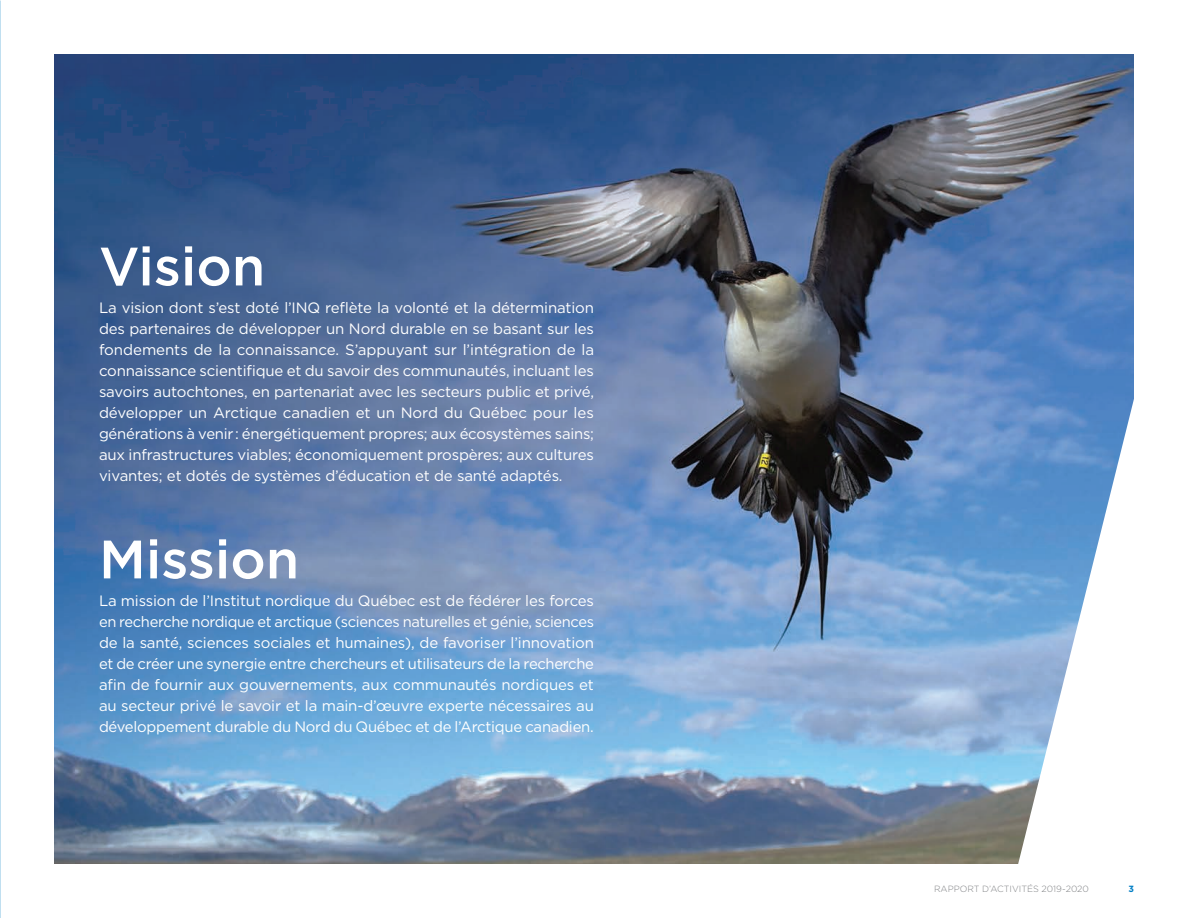
<style>
.page{position:relative;width:1188px;height:918px;background:#fff}
.page>*{position:absolute;margin:0;border:0;box-sizing:border-box;transform-origin:0 0}
.t1{font:500 54px "Gotham";color:#fff}
.Vision_blanc_copie{font:15px/21px "Gotham";letter-spacing:-.015em;color:#fff;text-align:justify}
.t2{font:300 9px "Gotham";color:#808285}
.t3{font:700 9px "Gotham";color:#007ec5}
</style>
<div class="page">
<img style="left:54px;top:54px;width:1080px;height:810px">
<p class="t1" style="left:99px;top:231px;width:168px">Vision</p>
<p class="Vision_blanc_copie" style="left:99px;top:297px;width:497px">La vision dont s’est doté l’INQ reflète la volonté et la détermination des partenaires de développer un Nord durable en se basant sur les fondements de la connaissance. S’appuyant sur l’intégration de la connaissance scientifique et du savoir des communautés, incluant les savoirs autochtones, en partenariat avec les secteurs public et privé, développer un Arctique canadien et un Nord du Québec pour les générations à venir : énergétiquement propres; aux écosystèmes sains; aux infrastructures viables; économiquement prospères; aux cultures vivantes; et dotés de systèmes d’éducation et de santé adaptés.</p>
<p class="t1" style="left:99px;top:524px;width:202px">Mission</p>
<p class="Vision_blanc_copie" style="left:99px;top:590px;width:497px">La mission de l’Institut nordique du Québec est de fédérer les forces en recherche nordique et arctique (sciences naturelles et génie, sciences de la santé, sciences sociales et humaines), de favoriser l’innovation et de créer une synergie entre chercheurs et utilisateurs de la recherche afin de fournir aux gouvernements, aux communautés nordiques et au secteur privé le savoir et la main-d’œuvre experte nécessaires au développement durable du Nord du Québec et de l’Arctique canadien.</p>
<p class="t2" style="left:934px;top:884px;width:156px">RAPPORT D’ACTIVITÉS 2019-2020</p>
<p class="t3" style="left:1128px;top:883px;width:7px">3</p>
</div>
